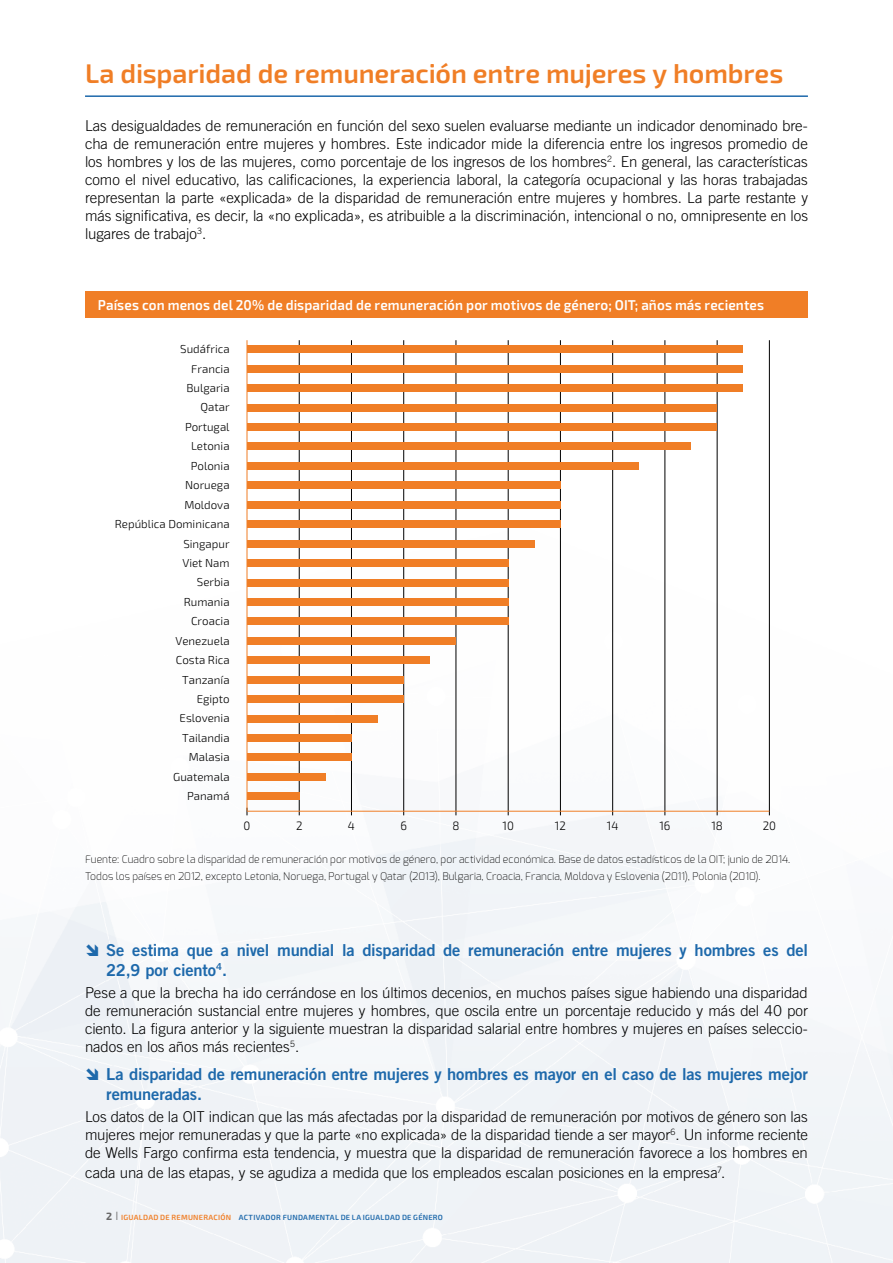
<style>
.page{position:relative;width:893px;height:1263px;background:#fff}
.page>*{position:absolute;margin:0;border:0;box-sizing:border-box;transform-origin:0 0}
.t1{font:600 27px "Exo 2.0";letter-spacing:-.005em;color:#f07e26}
.t2{font:16.5px/19.8px "Trade Gothic Bold Two";letter-spacing:-.01em;color:#1e69ab}
.t3{font:300 15px/18px "Trade Gothic";letter-spacing:-.005em;color:#000;text-align:justify}
.t4{font:600 14.25px "Exo 2.0";letter-spacing:.01em;color:#fff;scale:.95 1}
.t5{font:300 12.15px "Exo 2.0";color:#000;scale:.95 1}
.t6{font:300 11.55px/19.5px "Exo 2.0";color:#000;text-align:right}
.t7{font:200 10.5px/16.8px "Exo";letter-spacing:.005em;color:#000}
.t8{font:600 7.5px "Exo 2.0";letter-spacing:.035em;color:#1e69ab}
.s1{font-weight:700;font-size:10.5px;color:#686868}
.s2{font-weight:300;font-size:12px;color:#686868}
.s3{color:#f07e26}
</style>
<div class="page">
<img style="left:0;top:349px;width:893px;height:914px">
<hr style="left:85px;top:95px;width:723px;height:2px;background:#1e69ab">
<div style="left:85px;top:291px;width:723px;height:27px;background:#f07e26"></div>
<hr style="left:769px;top:340px;width:1px;height:475px;background:#000">
<hr style="left:717px;top:340px;width:1px;height:475px;background:#000">
<hr style="left:665px;top:340px;width:1px;height:475px;background:#000">
<hr style="left:612px;top:340px;width:1px;height:475px;background:#000">
<hr style="left:560px;top:340px;width:1px;height:475px;background:#000">
<hr style="left:508px;top:340px;width:1px;height:475px;background:#000">
<hr style="left:456px;top:340px;width:1px;height:475px;background:#000">
<hr style="left:403px;top:340px;width:1px;height:475px;background:#000">
<hr style="left:351px;top:340px;width:1px;height:475px;background:#000">
<hr style="left:299px;top:340px;width:1px;height:475px;background:#000">
<hr style="left:247px;top:811px;width:522px;height:1px;background:#f07e26">
<div style="left:247px;top:792px;width:53px;height:8px;background:#f07e26"></div>
<div style="left:247px;top:773px;width:79px;height:8px;background:#f07e26"></div>
<div style="left:247px;top:754px;width:105px;height:7px;background:#f07e26"></div>
<div style="left:247px;top:734px;width:105px;height:8px;background:#f07e26"></div>
<div style="left:247px;top:715px;width:131px;height:7px;background:#f07e26"></div>
<div style="left:247px;top:695px;width:157px;height:8px;background:#f07e26"></div>
<div style="left:247px;top:676px;width:157px;height:7px;background:#f07e26"></div>
<div style="left:247px;top:656px;width:183px;height:8px;background:#f07e26"></div>
<div style="left:247px;top:637px;width:209px;height:8px;background:#f07e26"></div>
<div style="left:247px;top:617px;width:261px;height:8px;background:#f07e26"></div>
<div style="left:247px;top:598px;width:261px;height:8px;background:#f07e26"></div>
<div style="left:247px;top:579px;width:261px;height:7px;background:#f07e26"></div>
<div style="left:247px;top:559px;width:261px;height:8px;background:#f07e26"></div>
<div style="left:247px;top:540px;width:287px;height:7px;background:#f07e26"></div>
<div style="left:247px;top:520px;width:314px;height:8px;background:#f07e26"></div>
<div style="left:247px;top:501px;width:314px;height:8px;background:#f07e26"></div>
<div style="left:247px;top:481px;width:314px;height:8px;background:#f07e26"></div>
<div style="left:247px;top:462px;width:392px;height:8px;background:#f07e26"></div>
<div style="left:247px;top:443px;width:444px;height:7px;background:#f07e26"></div>
<div style="left:247px;top:423px;width:470px;height:8px;background:#f07e26"></div>
<div style="left:247px;top:404px;width:470px;height:7px;background:#f07e26"></div>
<div style="left:247px;top:384px;width:496px;height:8px;background:#f07e26"></div>
<div style="left:247px;top:365px;width:496px;height:8px;background:#f07e26"></div>
<div style="left:247px;top:345px;width:496px;height:8px;background:#f07e26"></div>
<hr style="left:247px;top:340px;width:1px;height:470px;background:#f07e26">
<svg style="left:86px;top:944px;width:12px;height:11px"></svg>
<svg style="left:86px;top:1068px;width:12px;height:12px"></svg>
<h1 class="t1" style="left:85px;top:57px;width:700px">La disparidad de remuneración entre mujeres y hombres</h1>
<p class="t3" style="left:85px;top:117px;width:724px">Las desigualdades de remuneración en función del sexo suelen evaluarse mediante un indicador denominado bre&shy;cha de remuneración entre mujeres y hombres. Este indicador mide la diferencia entre los ingresos promedio de los hombres y los de las mujeres, como porcentaje de los ingresos de los hombres<sup>2</sup>. En general, las características como el nivel educativo, las calificaciones, la experiencia laboral, la categoría ocupacional y las horas trabajadas representan la parte «explicada» de la disparidad de remuneración entre mujeres y hombres. La parte restante y más significativa, es decir, la «no explicada», es atribuible a la discriminación, intencional o no, omnipresente en los lugares de trabajo<sup>3</sup>.</p>
<p class="t4" style="left:98px;top:296px;width:703px">Países con menos del 20% de disparidad de remuneración por motivos de género; OIT; años más recientes</p>
<p class="t6" style="left:115px;top:340px;width:116px">Sudáfrica<br>Francia<br>Bulgaria<br>Qatar<br>Portugal<br>Letonia<br>Polonia<br>Noruega<br>Moldova<br>República Dominicana<br>Singapur<br>Viet Nam<br>Serbia<br>Rumania<br>Croacia<br>Venezuela<br>Costa Rica<br>Tanzanía<br>Egipto<br>Eslovenia<br>Tailandia<br>Malasia<br>Guatemala<br>Panamá</p>
<p class="t5" style="left:244px;top:819px;width:9px">0</p>
<p class="t5" style="left:296px;top:819px;width:8px">2</p>
<p class="t5" style="left:348px;top:819px;width:9px">4</p>
<p class="t5" style="left:400px;top:819px;width:8px">6</p>
<p class="t5" style="left:452px;top:819px;width:9px">8</p>
<p class="t5" style="left:502px;top:819px;width:13px">10</p>
<p class="t5" style="left:555px;top:819px;width:13px">12</p>
<p class="t5" style="left:607px;top:819px;width:14px">14</p>
<p class="t5" style="left:659px;top:819px;width:13px">16</p>
<p class="t5" style="left:711px;top:819px;width:14px">18</p>
<p class="t5" style="left:763px;top:819px;width:16px">20</p>
<p class="t7" style="left:85px;top:851px;width:707px">Fuente: Cuadro sobre la disparidad de remuneración por motivos de género, por actividad económica. Base de datos estadísticos de la OIT; junio de 2014.<br>Todos los países en 2012, excepto Letonia, Noruega, Portugal y Qatar (2013), Bulgaria, Croacia, Francia, Moldova y Eslovenia (2011), Polonia (2010).</p>
<p class="t2" style="left:106px;top:940px;width:703px">Se estima que a nivel mundial la disparidad de remuneración entre mujeres y hombres es del<br>22,9 por ciento<sup>4</sup>.</p>
<p class="t3" style="left:85px;top:983px;width:724px">Pese a que la brecha ha ido cerrándose en los últimos decenios, en muchos países sigue habiendo una disparidad de remuneración sustancial entre mujeres y hombres, que oscila entre un porcentaje reducido y más del 40 por ciento. La figura anterior y la siguiente muestran la disparidad salarial entre hombres y mujeres en países seleccio&shy;nados en los años más recientes<sup>5</sup>.</p>
<p class="t2" style="left:106px;top:1064px;width:703px">La disparidad de remuneración entre mujeres y hombres es mayor en el caso de las mujeres mejor remuneradas.</p>
<p class="t3" style="left:85px;top:1107px;width:724px">Los datos de la OIT indican que las más afectadas por la disparidad de remuneración por motivos de género son las mujeres mejor remuneradas y que la parte «no explicada» de la disparidad tiende a ser mayor<sup>6</sup>. Un informe reciente de Wells Fargo confirma esta tendencia, y muestra que la disparidad de remuneración favorece a los hombres en</p>
<p class="t3" style="left:85px;top:1163px;width:642px">cada una de las etapas, y se agudiza a medida que los empleados escalan posiciones en la empresa<sup>7</sup>.</p>
<p class="t8" style="left:106px;top:1213px;width:338px"><span class="s1">2</span> <span class="s2">I</span> <span class="s3">IGUALDAD DE REMUNERACIÓN</span> ACTIVADOR FUNDAMENTAL DE LA IGUALDAD DE GÉNERO</p>
</div>
